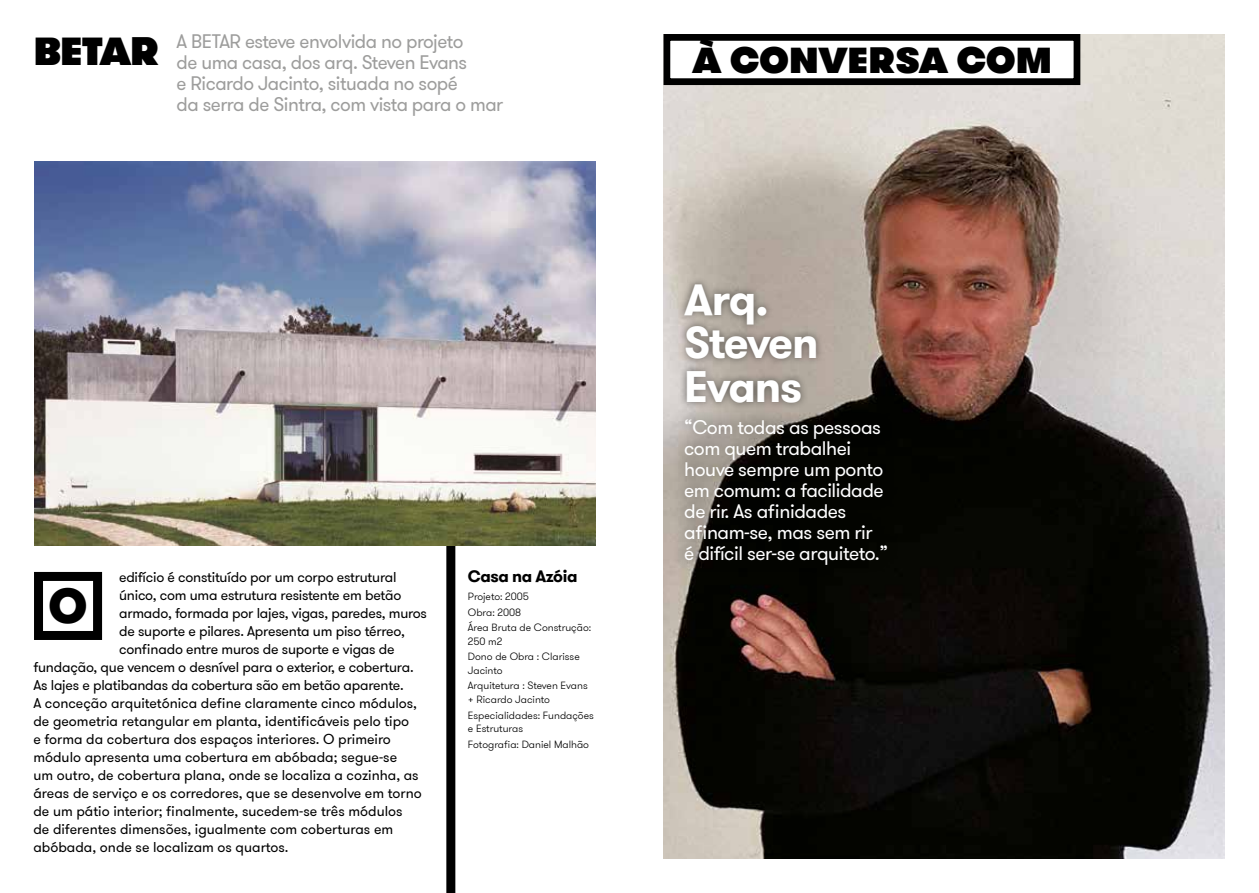
<style>
.page{position:relative;width:1259px;height:893px;background:#fff}
.page>*{position:absolute;margin:0;border:0;box-sizing:border-box;transform-origin:0 0}
.t1{font:900 48px "GT Walsheim Pro";color:#000}
.t2{font:700 43.5px/43.5px "GT Walsheim Pro";letter-spacing:-.035em;color:#fff}
.t3{font:800 39px "GT Walsheim Pro";letter-spacing:-.035em;color:#000}
.t4{font:800 36px "GT Walsheim Pro";letter-spacing:.005em;color:#000}
.t5{font:19.5px/21px "GT Walsheim Pro";letter-spacing:-.025em;color:#fff}
.t6{font:19.5px/21px "GT Walsheim Pro";letter-spacing:-.025em;color:#9d9d9c}
.t7{font:700 16.5px "GT Walsheim Pro";letter-spacing:-.025em;color:#000}
.t8{font:14.25px "GT Walsheim Pro";letter-spacing:-.005em;color:#000}
.t9{font:300 10.5px/15.6px "GT Walsheim Pro";color:#000}
</style>
<div class="page">
<div style="left:446px;top:532px;width:9px;height:361px;background:#000"></div>
<img style="left:663px;top:34px;width:562px;height:825px">
<div style="left:667px;top:37px;width:410px;height:45px;background:#fff"></div>
<div style="left:663px;top:34px;width:417px;height:51px;border:7px solid #000"></div>
<div style="left:677px;top:277px;width:147px;height:134px;background:#000;opacity:.5"></div>
<img style="left:34px;top:162px;width:561px;height:384px">
<div style="left:34px;top:572px;width:68px;height:68px;border:9px solid #000"></div>
<div style="left:672px;top:406px;width:227px;height:171px;background:#000;opacity:.7"></div>
<h3 class="t6" style="left:176px;top:32px;width:328px">A BETAR esteve envolvida no projeto<br>de uma casa, dos arq. Steven Evans<br>e Ricardo Jacinto, situada no sopé<br>da serra de Sintra, com vista para o mar</h3>
<h3 class="t3" style="left:34px;top:24px;width:126px">BETAR</h3>
<h3 class="t4" style="left:692px;top:35px;width:361px">À CONVERSA COM</h3>
<h2 class="t2" style="left:684px;top:278px;width:136px">Arq.<br>Steven<br>Evans</h2>
<p class="t8" style="left:119px;top:569px;width:279px">edifício é constituído por um corpo estrutural</p>
<p class="t8" style="left:119px;top:587px;width:284px">único, com uma estrutura resistente em betão</p>
<p class="t8" style="left:119px;top:605px;width:309px">armado, formada por lajes, vigas, paredes, muros</p>
<p class="t8" style="left:119px;top:623px;width:287px">de suporte e pilares. Apresenta um piso térreo,</p>
<p class="t8" style="left:119px;top:641px;width:277px">confinado entre muros de suporte e vigas de</p>
<p class="t8" style="left:33px;top:659px;width:382px">fundação, que vencem o desnível para o exterior, e cobertura.</p>
<p class="t8" style="left:33px;top:677px;width:372px">As lajes e platibandas da cobertura são em betão aparente.</p>
<p class="t8" style="left:33px;top:695px;width:385px">A conceção arquitetónica define claramente cinco módulos,</p>
<p class="t8" style="left:33px;top:713px;width:377px">de geometria retangular em planta, identificáveis pelo tipo</p>
<p class="t8" style="left:33px;top:731px;width:359px">e forma da cobertura dos espaços interiores. O primeiro</p>
<p class="t8" style="left:33px;top:749px;width:365px">módulo apresenta uma cobertura em abóbada; segue-se</p>
<p class="t8" style="left:33px;top:767px;width:387px">um outro, de cobertura plana, onde se localiza a cozinha, as</p>
<p class="t8" style="left:33px;top:785px;width:390px">áreas de serviço e os corredores, que se desenvolve em torno</p>
<p class="t8" style="left:33px;top:802px;width:371px">de um pátio interior; finalmente, sucedem-se três módulos</p>
<p class="t8" style="left:33px;top:820px;width:361px">de diferentes dimensões, igualmente com coberturas em</p>
<p class="t8" style="left:33px;top:838px;width:257px">abóbada, onde se localizam os quartos.</p>
<h1 class="t1" style="left:49px;top:573px;width:40px">O</h1>
<p class="t7" style="left:468px;top:566px;width:111px">Casa na Azóia</p>
<p class="t9" style="left:468px;top:589px;width:125px">Projeto: 2005<br>Obra: 2008<br>Área Bruta de Construção:</p>
<p class="t9" style="left:468px;top:633px;width:113px">250 m2<br>Dono de Obra : Clarisse</p>
<p class="t9" style="left:468px;top:663px;width:121px">Jacinto<br>Arquitetura : Steven Evans</p>
<p class="t9" style="left:468px;top:692px;width:127px">+ Ricardo Jacinto<br>Especialidades: Fundações</p>
<p class="t9" style="left:468px;top:721px;width:123px">e Estruturas<br>Fotografia: Daniel Malhão</p>
<h3 class="t5" style="left:684px;top:417px;width:205px">“Com todas as pessoas com quem trabalhei houve sempre um ponto em comum: a facilidade de rir. As afinidades afinam-se, mas sem rir<br>é difícil ser-se arquiteto.”</h3>
</div>
